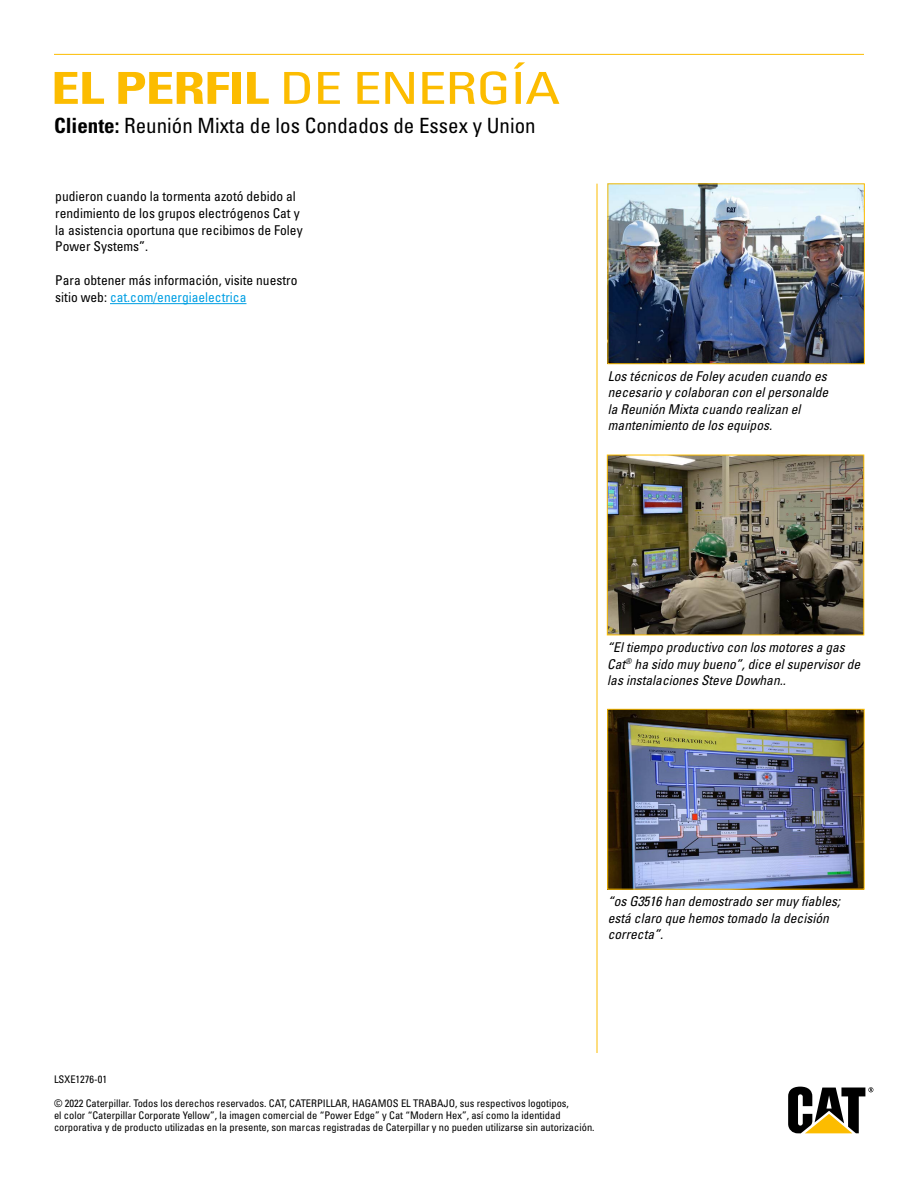
<style>
.page{position:relative;width:918px;height:1188px;background:#fff}
.page>*{position:absolute;margin:0;border:0;box-sizing:border-box;transform-origin:0 0}
.t1{font:condensed 44.1px "Univers LT Std";letter-spacing:-.02em;color:#fcbc00;scale:1.3 1}
.t2{font:condensed 21px "Univers LT Std";color:#000}
.t3{font:italic condensed 13.5px/16.5px "Univers";color:#000}
.t4{font:condensed 13.5px/17px "Univers LT Std";color:#000}
.t5{font:condensed 10.5px/12px "Univers LT Std";color:#000}
.s1{font-weight:700}
.s2{color:#009fe3}
</style>
<div class="page">
<img style="left:610px;top:186px;width:253px;height:176px">
<div style="left:608px;top:184px;width:257px;height:180px;border:1px solid #fcbc00"></div>
<hr style="left:110px;top:303px;width:136px;height:1px;background:#009fe3">
<hr style="left:54px;top:54px;width:810px;height:1px;background:#fcbc00">
<hr style="left:597px;top:184px;width:1px;height:869px;background:#fcbc00">
<svg style="left:788px;top:1087px;width:85px;height:46px"></svg>
<img style="left:609px;top:457px;width:253px;height:176px">
<div style="left:607px;top:455px;width:257px;height:180px;border:1px solid #fcbc00"></div>
<img style="left:610px;top:711px;width:252px;height:176px">
<h1 class="t1" style="left:51px;top:60px;width:393px"><span class="s1">EL PERFIL</span> DE ENERGÍA</h1>
<h2 class="t2" style="left:54px;top:112px;width:483px"><span class="s1">Cliente:</span> Reunión Mixta de los Condados de Essex y Union</h2>
<p class="t4" style="left:55px;top:187px;width:249px">pudieron cuando la tormenta azotó debido al rendimiento de los grupos electrógenos Cat y la asistencia oportuna que recibimos de Foley Power Systems”.</p>
<p class="t4" style="left:55px;top:272px;width:244px">Para obtener más información, visite nuestro sitio web: <span class="s2">cat.com/energiaelectrica</span></p>
<p class="t3" style="left:608px;top:368px;width:222px">Los técnicos de Foley acuden cuando es necesario y colaboran con el personalde la Reunión Mixta cuando realizan el mantenimiento de los equipos.</p>
<p class="t3" style="left:607px;top:639px;width:254px">“El tiempo productivo con los motores a gas<br>Cat<sup>®</sup> ha sido muy bueno”, dice el supervisor de las instalaciones Steve Dowhan..</p>
<p class="t3" style="left:608px;top:893px;width:234px">“os G3516 han demostrado ser muy fiables; está claro que hemos tomado la decisión correcta”.</p>
<p class="t5" style="left:54px;top:1073px;width:55px">LSXE1276-01</p>
<p class="t5" style="left:54px;top:1097px;width:542px">© 2022 Caterpillar. Todos los derechos reservados. CAT, CATERPILLAR, HAGAMOS EL TRABAJO, sus respectivos logotipos,<br>el color “Caterpillar Corporate Yellow”, la imagen comercial de “Power Edge” y Cat “Modern Hex”, así como la identidad corporativa y de producto utilizadas en la presente, son marcas registradas de Caterpillar y no pueden utilizarse sin autorización.</p>
</div>
